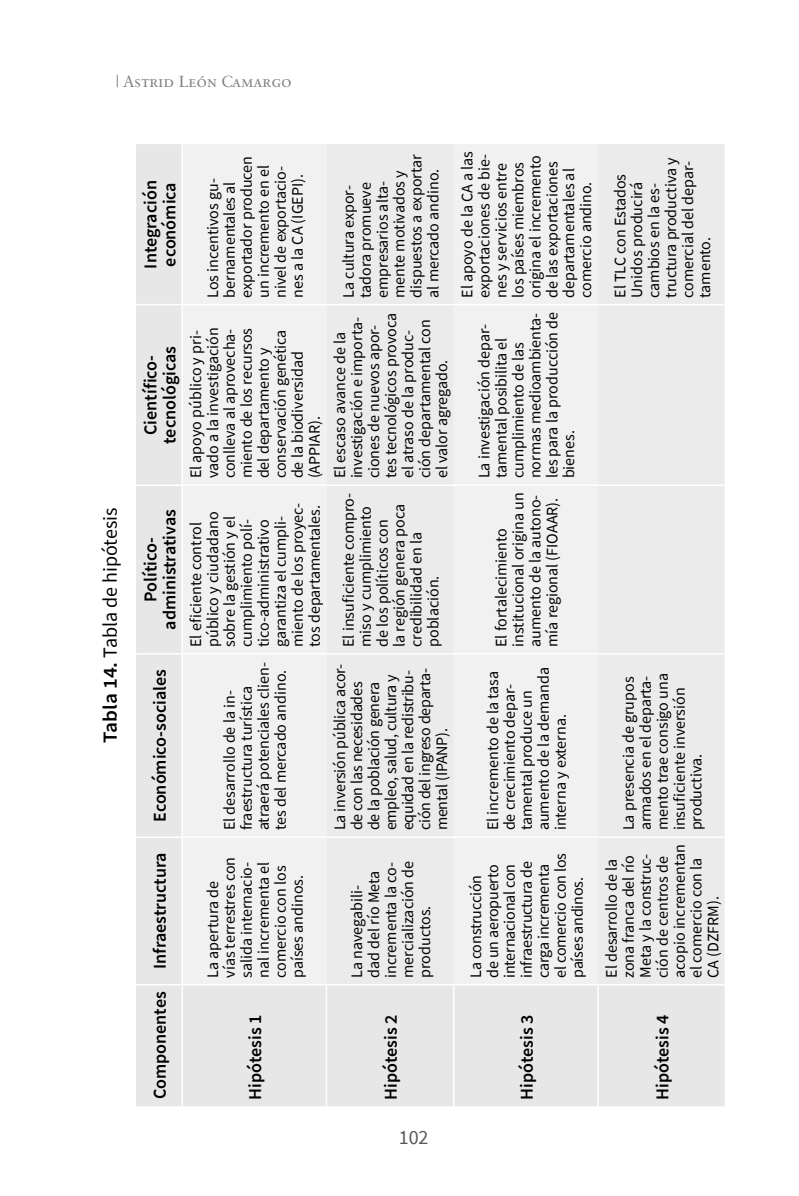
<style>
.page{position:relative;width:799px;height:1196px;background:#fff}
.page>*{position:absolute;margin:0;border:0;box-sizing:border-box;transform-origin:0 0}
.t1{font:20px "Source Sans Pro";color:#000}
.t2{font:20px "Source Sans Pro";color:#585858}
.t3{font:600 18px/19px "Source Sans Pro";color:#000;text-align:center}
.t4{font:16px/17px "Source Sans Pro";color:#000}
.t5{font:16px "Sabon Roman SC";color:#818181}
.s1{font-weight:600}
</style>
<div class="page">
<div style="left:136px;top:144px;width:588px;height:962px;background:#e7e7e7"></div>
<div style="left:183px;top:144px;width:143px;height:839px;background:#f1f1f1"></div>
<div style="left:326px;top:144px;width:398px;height:839px;background:#ebebeb"></div>
<hr style="left:183px;top:983px;width:142px;height:2px;background:#fff">
<hr style="left:183px;top:836px;width:143px;height:1px;background:#fff">
<hr style="left:183px;top:653px;width:143px;height:1px;background:#fff">
<hr style="left:183px;top:484px;width:143px;height:2px;background:#fff">
<hr style="left:183px;top:304px;width:143px;height:1px;background:#fff">
<hr style="left:327px;top:983px;width:126px;height:2px;background:#fff">
<hr style="left:326px;top:836px;width:127px;height:1px;background:#fff">
<hr style="left:326px;top:653px;width:127px;height:1px;background:#fff">
<hr style="left:326px;top:484px;width:127px;height:2px;background:#fff">
<hr style="left:326px;top:304px;width:127px;height:1px;background:#fff">
<hr style="left:454px;top:983px;width:143px;height:2px;background:#fff">
<hr style="left:453px;top:836px;width:145px;height:1px;background:#fff">
<hr style="left:453px;top:653px;width:145px;height:1px;background:#fff">
<hr style="left:453px;top:484px;width:145px;height:2px;background:#fff">
<hr style="left:453px;top:304px;width:145px;height:1px;background:#fff">
<hr style="left:598px;top:983px;width:126px;height:2px;background:#fff">
<hr style="left:598px;top:836px;width:126px;height:1px;background:#fff">
<hr style="left:598px;top:653px;width:126px;height:1px;background:#fff">
<hr style="left:598px;top:484px;width:126px;height:2px;background:#fff">
<hr style="left:598px;top:304px;width:126px;height:1px;background:#fff">
<hr style="left:136px;top:983px;width:45px;height:2px;background:#fff">
<hr style="left:136px;top:836px;width:45px;height:1px;background:#fff">
<hr style="left:136px;top:653px;width:45px;height:1px;background:#fff">
<hr style="left:136px;top:484px;width:45px;height:2px;background:#fff">
<hr style="left:136px;top:304px;width:45px;height:1px;background:#fff">
<hr style="left:181px;top:837px;width:2px;height:147px;background:#fff">
<hr style="left:181px;top:653px;width:2px;height:184px;background:#fff">
<hr style="left:181px;top:485px;width:2px;height:168px;background:#fff">
<hr style="left:181px;top:304px;width:2px;height:181px;background:#fff">
<hr style="left:181px;top:144px;width:2px;height:160px;background:#fff">
<hr style="left:181px;top:984px;width:2px;height:122px;background:#fff">
<hr style="left:325px;top:983px;width:2px;height:123px;background:#fff">
<hr style="left:453px;top:983px;width:1px;height:123px;background:#fff">
<hr style="left:597px;top:983px;width:1px;height:123px;background:#fff">
<p class="t5" style="left:116px;top:72px;width:177px">| Astrid León Camargo</p>
<p class="t1" style="left:97px;top:742px;width:237px;rotate:-90deg"><span class="s1">Tabla 14.</span> Tabla de hipótesis</p>
<p class="t3" style="left:141px;top:268px;width:90px;text-align:left;rotate:-90deg">Integración económica</p>
<p class="t4" style="left:204px;top:298px;width:143px;rotate:-90deg">Los incentivos gu&shy;bernamentales al exportador producen un incremento en el nivel de exportacio&shy;nes a la CA (IGEPI).</p>
<p class="t3" style="left:141px;top:443px;width:99px;rotate:-90deg">Científico&shy;tecnológicas</p>
<p class="t4" style="left:187px;top:478px;width:152px;rotate:-90deg">El apoyo público y pri&shy;vado a la investigación conlleva al aprovecha&shy;miento de los recursos del departamento y conservación genética de la biodiversidad (APPIAR).</p>
<p class="t3" style="left:141px;top:629px;width:122px;rotate:-90deg">Político&shy;administrativas</p>
<p class="t3" style="left:150px;top:821px;width:154px;rotate:-90deg">Económico-sociales</p>
<p class="t3" style="left:150px;top:1099px;width:248px;rotate:-90deg">Componentes Infraestructura</p>
<p class="t4" style="left:187px;top:647px;width:145px;rotate:-90deg">El eficiente control público y ciudadano sobre la gestión y el cumplimiento polí&shy;tico-administrativo garantiza el cumpli&shy;miento de los proyec&shy;tos departamentales.</p>
<p class="t4" style="left:221px;top:830px;width:170px;rotate:-90deg">El desarrollo de la in&shy;fraestructura turística atraerá potenciales clien&shy;tes del mercado andino.</p>
<p class="t4" style="left:204px;top:977px;width:122px;rotate:-90deg">La apertura de vías terrestres con salida internacio&shy;nal incrementa el comercio con los países andinos.</p>
<p class="t3" style="left:245px;top:1099px;width:86px;rotate:-90deg">Hipótesis 1</p>
<p class="t4" style="left:340px;top:298px;width:145px;rotate:-90deg">La cultura expor&shy;tadora promueve empresarios alta&shy;mente motivados y dispuestos a exportar al mercado andino.</p>
<p class="t4" style="left:331px;top:478px;width:167px;rotate:-90deg">El escaso avance de la investigación e importa&shy;ciones de nuevos apor&shy;tes tecnológicos provoca el atraso de la produc&shy;ción departamental con el valor agregado.</p>
<p class="t4" style="left:340px;top:647px;width:155px;rotate:-90deg">El insuficiente compro&shy;miso y cumplimiento de los políticos con<br>la región genera poca credibilidad en la población.</p>
<p class="t4" style="left:331px;top:830px;width:168px;rotate:-90deg">La inversión pública acor&shy;de con las necesidades de la población genera empleo, salud, cultura y equidad en la redistribu&shy;ción del ingreso departa&shy;mental (IPANP).</p>
<p class="t4" style="left:348px;top:977px;width:119px;rotate:-90deg">La navegabili&shy;dad del río Meta incrementa la co&shy;mercialización de productos.</p>
<p class="t3" style="left:381px;top:1099px;width:86px;rotate:-90deg">Hipótesis 2</p>
<p class="t4" style="left:458px;top:298px;width:148px;rotate:-90deg">El apoyo de la CA a las exportaciones de bie&shy;nes y servicios entre los países miembros origina el incremento de las exportaciones departamentales al comercio andino.</p>
<p class="t4" style="left:475px;top:478px;width:168px;rotate:-90deg">La investigación depar&shy;tamental posibilita el cumplimiento de las normas medioambienta&shy;les para la producción de bienes.</p>
<p class="t4" style="left:492px;top:647px;width:156px;rotate:-90deg">El fortalecimiento institucional origina un aumento de la autono&shy;mía regional (FIOAAR).</p>
<p class="t4" style="left:484px;top:830px;width:164px;rotate:-90deg">El incremento de la tasa de crecimiento depar&shy;tamental produce un aumento de la demanda interna y externa.</p>
<p class="t4" style="left:467px;top:977px;width:126px;rotate:-90deg">La construcción<br>de un aeropuerto internacional con infraestructura de carga incrementa el comercio con los países andinos.</p>
<p class="t3" style="left:517px;top:1099px;width:86px;rotate:-90deg">Hipótesis 3</p>
<p class="t2" style="left:398px;top:1124px;width:31px">102</p>
<p class="t4" style="left:611px;top:298px;width:142px;rotate:-90deg">El TLC con Estados<br>Unidos producirá cambios en la es&shy;tructura productiva y comercial del depar&shy;tamento.</p>
<p class="t4" style="left:619px;top:830px;width:159px;rotate:-90deg">La presencia de grupos armados en el departa&shy;mento trae consigo una insuficiente inversión productiva.</p>
<p class="t4" style="left:602px;top:977px;width:135px;rotate:-90deg">El desarrollo de la zona franca del río<br>Meta y la construc&shy;ción de centros de acopio incrementan el comercio con la<br>CA (DZFRM).</p>
<p class="t3" style="left:652px;top:1099px;width:86px;rotate:-90deg">Hipótesis 4</p>
</div>
